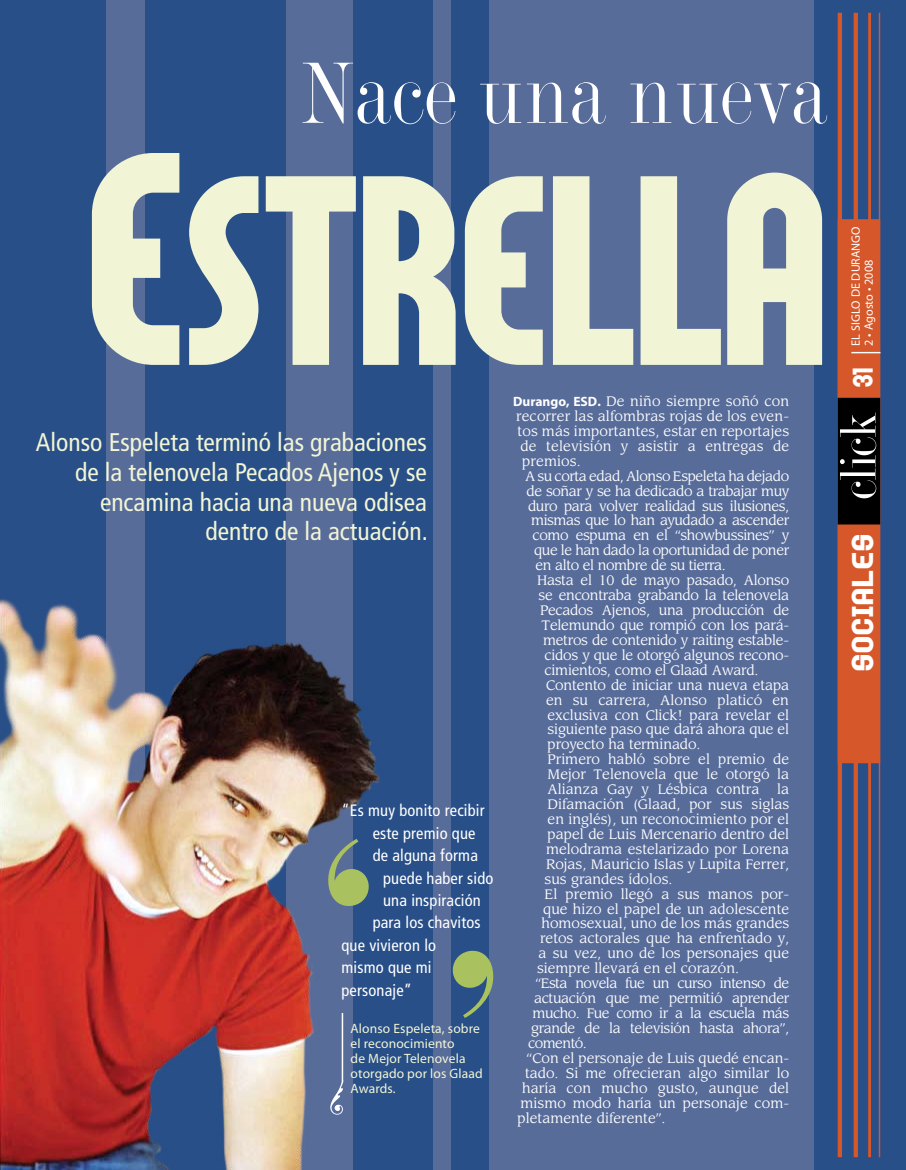
<style>
.page{position:relative;width:906px;height:1170px;background:#fff}
.page>*{position:absolute;margin:0;border:0;box-sizing:border-box;transform-origin:0 0}
.t1{font:243.3px "Tokyo One Solid";color:#f2f5d5}
.t2{font:90px "Torino";letter-spacing:.025em;color:#fff}
.t3{font:27.15px "Tokyo One Solid";letter-spacing:.04em;color:#fff;scale:1.25 1}
.t4{font:25.65px "Tokyo One Solid";color:#fff}
.t5{font:condensed 25.5px/29.8px "Frutiger";color:#f2f5d5;text-align:right}
.t6{font:condensed 16.5px "Frutiger";letter-spacing:.01em;color:#fff}
.t7{font:13.5px "Leawood";color:#fff}
.t8{font:13.5px "Leawood";letter-spacing:-.03em;color:#fff}
.t9{font:13.5px "Leawood";letter-spacing:-.02em;color:#fff}
.t10{font:13.5px/14.9px "Myriad Pro";letter-spacing:.01em;color:#f2f5d5}
.t11{font:13.5px "Leawood";letter-spacing:-.04em;color:#fff}
.t12{font:13.5px "Leawood";letter-spacing:-.025em;color:#fff}
.t13{font:12.15px/12.9px "Myriad Pro";color:#fff}
.s1{font-size:273.3px}
.s2{font-family:"Myriad Pro";font-weight:700}
</style>
<div class="page">
<div style="left:0;top:0;width:906px;height:1169px;background:#284f88"></div>
<div style="left:433px;top:0;width:18px;height:1169px;background:#586c9a"></div>
<div style="left:837px;top:13px;width:5px;height:1144px;background:#d6582a"></div>
<hr style="left:878px;top:13px;width:2px;height:1144px;background:#d6582a">
<hr style="left:868px;top:13px;width:3px;height:1144px;background:#d6582a">
<div style="left:853px;top:13px;width:5px;height:1144px;background:#d6582a"></div>
<svg style="left:837px;top:219px;width:43px;height:544px"></svg>
<div style="left:489px;top:0;width:324px;height:1169px;background:#586c9a"></div>
<div style="left:287px;top:0;width:66px;height:1169px;background:#586c9a"></div>
<div style="left:106px;top:0;width:39px;height:1169px;background:#586c9a"></div>
<img style="left:0;top:586px;width:380px;height:583px">
<svg style="left:452px;top:950px;width:42px;height:67px"></svg>
<svg style="left:324px;top:838px;width:46px;height:69px"></svg>
<svg style="left:330px;top:1079px;width:13px;height:35px"></svg>
<hr style="left:342px;top:1012px;width:1px;height:69px;background:#fff">
<h2 class="t2" style="left:301px;top:33px;width:528px">Nace una nueva</h2>
<h1 class="t1" style="left:86px;top:123px;width:742px"><span class="s1">E</span>STRELLA</h1>
<h3 class="t5" style="left:36px;top:427px;width:393px">Alonso Espeleta terminó las grabaciones de la telenovela Pecados Ajenos y se encamina hacia una nueva odisea dentro de la actuación.</h3>
<p class="t6" style="left:341px;top:801px;width:145px">“Es muy bonito recibir</p>
<p class="t6" style="left:373px;top:823px;width:104px">este premio que</p>
<p class="t6" style="left:373px;top:845px;width:107px">de alguna forma</p>
<p class="t6" style="left:383px;top:868px;width:112px">puede haber sido</p>
<p class="t6" style="left:383px;top:890px;width:99px">una inspiración</p>
<p class="t6" style="left:373px;top:913px;width:110px">para los chavitos</p>
<p class="t6" style="left:341px;top:935px;width:96px">que vivieron lo</p>
<p class="t6" style="left:341px;top:957px;width:92px">mismo que mi</p>
<p class="t6" style="left:341px;top:980px;width:72px">personaje”</p>
<p class="t10" style="left:350px;top:1020px;width:134px">Alonso Espeleta, sobre el reconocimiento<br>de Mejor Telenovela otorgado por los Glaad<br>Awards.</p>
<p class="t7" style="left:513px;top:393px;width:278px"><span class="s2">Durango, ESD.</span> De niño siempre soñó con</p>
<p class="t7" style="left:516px;top:408px;width:274px">recorrer las alfombras rojas de los even-</p>
<p class="t7" style="left:517px;top:423px;width:273px">tos más importantes, estar en reportajes</p>
<p class="t7" style="left:520px;top:438px;width:270px">de televisión y asistir a entregas de</p>
<p class="t7" style="left:522px;top:453px;width:60px">premios.</p>
<p class="t8" style="left:525px;top:468px;width:265px">A su corta edad, Alonso Espeleta ha dejado</p>
<p class="t8" style="left:526px;top:482px;width:264px">de soñar y se ha dedicado a trabajar muy</p>
<p class="t8" style="left:528px;top:497px;width:263px">duro para volver realidad sus ilusiones,</p>
<p class="t8" style="left:531px;top:512px;width:259px">mismas que lo han ayudado a ascender</p>
<p class="t8" style="left:532px;top:527px;width:258px">como espuma en el “showbussines” y</p>
<p class="t8" style="left:534px;top:542px;width:257px">que le han dado la oportunidad de poner</p>
<p class="t8" style="left:535px;top:557px;width:192px">en alto el nombre de su tierra.</p>
<p class="t9" style="left:537px;top:572px;width:254px">Hasta el 10 de mayo pasado, Alonso</p>
<p class="t9" style="left:538px;top:587px;width:252px">se encontraba grabando la telenovela</p>
<p class="t9" style="left:540px;top:602px;width:251px">Pecados Ajenos, una producción de</p>
<p class="t9" style="left:541px;top:617px;width:249px">Telemundo que rompió con los pará-</p>
<p class="t9" style="left:543px;top:632px;width:247px">metros de contenido y raiting estable-</p>
<p class="t9" style="left:544px;top:647px;width:246px">cidos y que le otorgó algunos recono-</p>
<p class="t9" style="left:544px;top:661px;width:215px">cimientos, como el Glaad Award.</p>
<p class="t7" style="left:546px;top:676px;width:245px">Contento de iniciar una nueva etapa</p>
<p class="t7" style="left:546px;top:691px;width:244px">en su carrera, Alonso platicó en</p>
<p class="t7" style="left:547px;top:706px;width:243px">exclusiva con Click! para revelar el</p>
<p class="t7" style="left:547px;top:721px;width:243px">siguiente paso que dará ahora que el</p>
<p class="t7" style="left:547px;top:736px;width:154px">proyecto ha terminado.</p>
<p class="t7" style="left:547px;top:751px;width:243px">Primero habló sobre el premio de</p>
<p class="t7" style="left:547px;top:766px;width:243px">Mejor Telenovela que le otorgó la</p>
<p class="t7" style="left:547px;top:781px;width:213px">Alianza Gay y Lésbica contra</p>
<p class="t7" style="left:777px;top:781px;width:14px">la</p>
<p class="t7" style="left:547px;top:796px;width:243px">Difamación (Glaad, por sus siglas</p>
<p class="t7" style="left:547px;top:811px;width:243px">en inglés), un reconocimiento por el</p>
<p class="t7" style="left:547px;top:826px;width:243px">papel de Luis Mercenario dentro del</p>
<p class="t7" style="left:546px;top:840px;width:245px">melodrama estelarizado por Lorena</p>
<p class="t7" style="left:546px;top:855px;width:245px">Rojas, Mauricio Islas y Lupita Ferrer,</p>
<p class="t7" style="left:544px;top:870px;width:129px">sus grandes ídolos.</p>
<p class="t7" style="left:544px;top:885px;width:246px">El premio llegó a sus manos por-</p>
<p class="t7" style="left:543px;top:900px;width:247px">que hizo el papel de un adolescente</p>
<p class="t7" style="left:541px;top:915px;width:249px">homosexual, uno de los más grandes</p>
<p class="t7" style="left:540px;top:930px;width:251px">retos actorales que ha enfrentado y,</p>
<p class="t7" style="left:538px;top:945px;width:252px">a su vez, uno de los personajes que</p>
<p class="t7" style="left:537px;top:960px;width:204px">siempre llevará en el corazón.</p>
<p class="t11" style="left:535px;top:975px;width:255px">“Esta novela fue un curso intenso de</p>
<p class="t12" style="left:534px;top:990px;width:257px">actuación que me permitió aprender</p>
<p class="t11" style="left:532px;top:1005px;width:258px">mucho. Fue como ir a la escuela más</p>
<p class="t8" style="left:531px;top:1019px;width:259px">grande de la televisión hasta ahora”,</p>
<p class="t11" style="left:528px;top:1034px;width:60px">comentó.</p>
<p class="t7" style="left:526px;top:1049px;width:264px">“Con el personaje de Luis quedé encan-</p>
<p class="t7" style="left:525px;top:1064px;width:266px">tado. Si me ofrecieran algo similar lo</p>
<p class="t7" style="left:522px;top:1079px;width:269px">haría con mucho gusto, aunque del</p>
<p class="t7" style="left:520px;top:1094px;width:270px">mismo modo haría un personaje com-</p>
<p class="t7" style="left:517px;top:1109px;width:149px">pletamente diferente”.</p>
<p class="t13" style="left:849px;top:346px;width:121px;rotate:-90deg">EL SIGLO DE DURANGO<br>2 • Agosto • 2008</p>
<h3 class="t4" style="left:847px;top:387px;width:21px;rotate:-90deg">31</h3>
<h3 class="t3" style="left:846px;top:671px;width:111px;rotate:-90deg">SOCIALES</h3>
</div>
